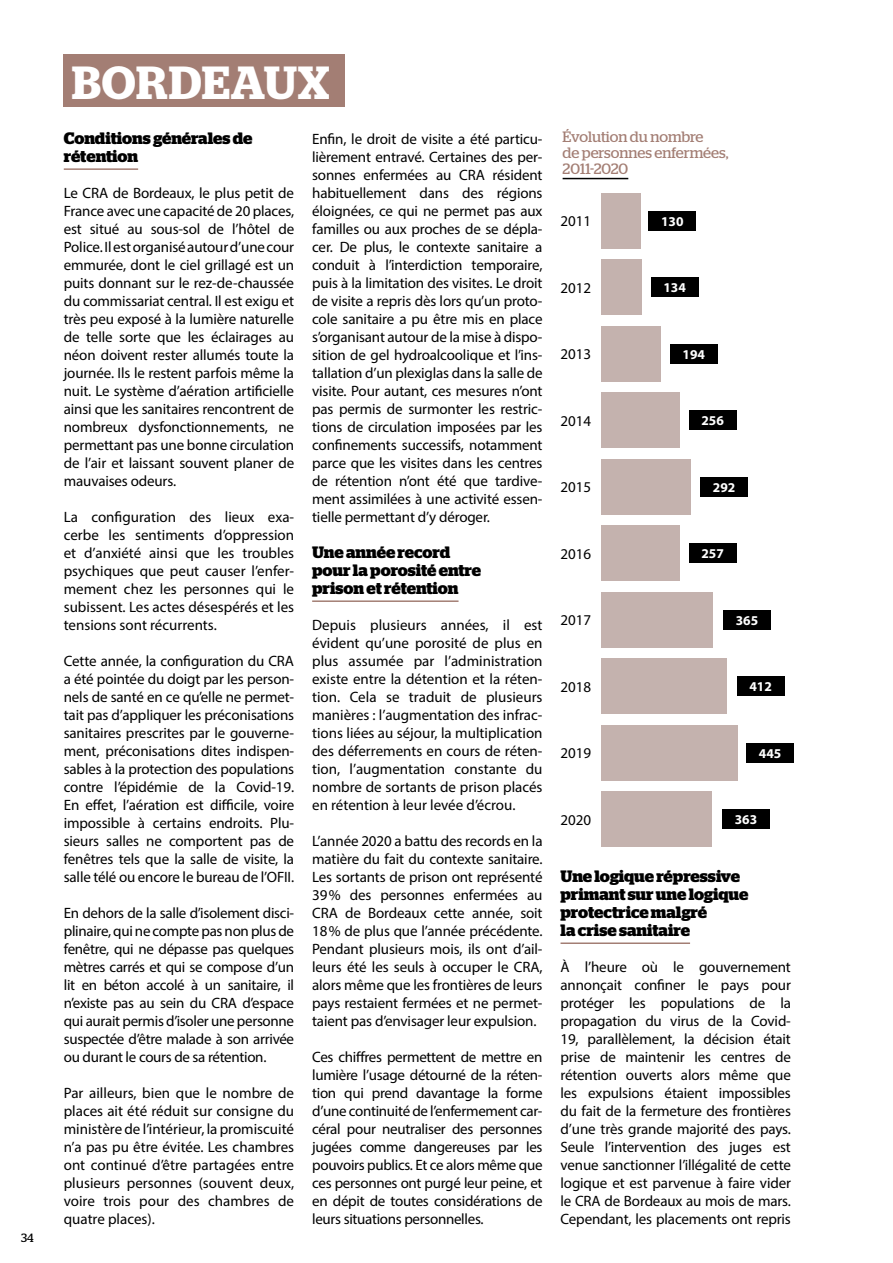
<style>
.page{position:relative;width:893px;height:1263px;background:#fff}
.page>*{position:absolute;margin:0;border:0;box-sizing:border-box;transform-origin:0 0}
.t1{font:600 46.35px "Stag";letter-spacing:.02em;color:#fff}
.t2{font:700 16.5px/18px "Stag";letter-spacing:-.005em;color:#000}
.t3{font:15px/18px "Myriad Pro";letter-spacing:-.01em;color:#000;text-align:justify}
.t4{font:15px/15.8px "Stag";letter-spacing:-.005em;color:#a37e74}
.t5{font:700 13.5px "Myriad Pro";color:#fff}
.t6{font:12px "Stag";color:#000}
</style>
<div class="page">
<hr style="left:64px;top:168px;width:74px;height:2px;background:#a37e74">
<hr style="left:312px;top:600px;width:147px;height:2px;background:#a37e74">
<hr style="left:561px;top:942px;width:129px;height:2px;background:#a37e74">
<div style="left:64px;top:54px;width:281px;height:52px;background:#a37e74"></div>
<hr style="left:563px;top:178px;width:65px;height:1px;background:#000">
<div style="left:601px;top:658px;width:126px;height:56px;background:#c4b2ae"></div>
<div style="left:737px;top:676px;width:48px;height:20px;background:#000"></div>
<div style="left:601px;top:725px;width:137px;height:55px;background:#c4b2ae"></div>
<div style="left:746px;top:743px;width:48px;height:19px;background:#000"></div>
<div style="left:601px;top:592px;width:112px;height:55px;background:#c4b2ae"></div>
<div style="left:723px;top:610px;width:48px;height:19px;background:#000"></div>
<div style="left:601px;top:791px;width:111px;height:56px;background:#c4b2ae"></div>
<div style="left:722px;top:809px;width:48px;height:20px;background:#000"></div>
<div style="left:601px;top:525px;width:79px;height:56px;background:#c4b2ae"></div>
<div style="left:689px;top:543px;width:47px;height:20px;background:#000"></div>
<div style="left:601px;top:459px;width:90px;height:55px;background:#c4b2ae"></div>
<div style="left:700px;top:477px;width:48px;height:19px;background:#000"></div>
<div style="left:601px;top:393px;width:79px;height:55px;background:#c4b2ae"></div>
<div style="left:689px;top:410px;width:47px;height:20px;background:#000"></div>
<div style="left:601px;top:326px;width:60px;height:55px;background:#c4b2ae"></div>
<div style="left:670px;top:344px;width:48px;height:19px;background:#000"></div>
<div style="left:601px;top:260px;width:41px;height:55px;background:#c4b2ae"></div>
<div style="left:651px;top:278px;width:47px;height:19px;background:#000"></div>
<div style="left:601px;top:193px;width:40px;height:55px;background:#c4b2ae"></div>
<div style="left:648px;top:211px;width:48px;height:19px;background:#000"></div>
<p class="t6" style="left:21px;top:1230px;width:14px">34</p>
<h1 class="t1" style="left:72px;top:55px;width:259px">BORDEAUX</h1>
<p class="t2" style="left:64px;top:129px;width:190px">Conditions générales de rétention</p>
<p class="t3" style="left:64px;top:184px;width:232px">Le CRA de Bordeaux, le plus petit de France avec une capacité de 20 places, est situé au sous-sol de l’hôtel de Police. Il est organisé autour d’une cour emmurée, dont le ciel grillagé est un puits donnant sur le rez-de-chaussée du commissariat central. Il est exigu et très peu exposé à la lumière naturelle de telle sorte que les éclairages au néon doivent rester allumés toute la journée. Ils le restent parfois même la nuit. Le système d’aération artificielle ainsi que les sanitaires rencontrent de nombreux dysfonctionnements, ne permettant pas une bonne circulation de l’air et laissant souvent planer de mauvaises odeurs.</p>
<p class="t3" style="left:64px;top:508px;width:232px">La configuration des lieux exa&shy;cerbe les sentiments d’oppression et d’anxiété ainsi que les troubles psychiques que peut causer l’enfer&shy;mement chez les personnes qui le subissent. Les actes désespérés et les tensions sont récurrents.</p>
<p class="t3" style="left:64px;top:652px;width:232px">Cette année, la configuration du CRA a été pointée du doigt par les person&shy;nels de santé en ce qu’elle ne permet&shy;tait pas d’appliquer les préconisations sanitaires prescrites par le gouverne&shy;ment, préconisations dites indispen&shy;sables à la protection des populations contre l’épidémie de la Covid-19.<br>En effet, l’aération est difficile, voire impossible à certains endroits. Plu&shy;sieurs salles ne comportent pas de fenêtres tels que la salle de visite, la salle télé ou encore le bureau de l’OFII.</p>
<p class="t3" style="left:64px;top:904px;width:232px">En dehors de la salle d’isolement disci&shy;plinaire, qui ne compte pas non plus de fenêtre, qui ne dépasse pas quelques mètres carrés et qui se compose d’un lit en béton accolé à un sanitaire, il n’existe pas au sein du CRA d’espace qui aurait permis d’isoler une personne suspectée d’être malade à son arrivée ou durant le cours de sa rétention.</p>
<p class="t3" style="left:64px;top:1084px;width:232px">Par ailleurs, bien que le nombre de places ait été réduit sur consigne du ministère de l’intérieur, la promiscuité n’a pas pu être évitée. Les chambres ont continué d’être partagées entre plusieurs personnes (souvent deux, voire trois pour des chambres de quatre places).</p>
<p class="t3" style="left:312px;top:130px;width:232px">Enfin, le droit de visite a été particu&shy;lièrement entravé. Certaines des per&shy;sonnes enfermées au CRA résident habituellement dans des régions éloignées, ce qui ne permet pas aux familles ou aux proches de se dépla&shy;cer. De plus, le contexte sanitaire a conduit à l’interdiction temporaire, puis à la limitation des visites. Le droit de visite a repris dès lors qu’un proto&shy;cole sanitaire a pu être mis en place s’organisant autour de la mise à dispo&shy;sition de gel hydroalcoolique et l’ins&shy;tallation d’un plexiglas dans la salle de visite. Pour autant, ces mesures n’ont pas permis de surmonter les restric&shy;tions de circulation imposées par les confinements successifs, notamment parce que les visites dans les centres de rétention n’ont été que tardive&shy;ment assimilées à une activité essen&shy;tielle permettant d’y déroger.</p>
<p class="t2" style="left:312px;top:543px;width:171px">Une année record pour la porosité entre prison et rétention</p>
<p class="t3" style="left:312px;top:616px;width:232px">Depuis plusieurs années, il est évident qu’une porosité de plus en plus assumée par l’administration existe entre la détention et la réten&shy;tion. Cela se traduit de plusieurs manières : l’augmentation des infrac&shy;tions liées au séjour, la multiplication des déferrements en cours de réten&shy;tion, l’augmentation constante du nombre de sortants de prison placés en rétention à leur levée d’écrou.</p>
<p class="t3" style="left:312px;top:832px;width:232px">L’année 2020 a battu des records en la matière du fait du contexte sanitaire.<br>Les sortants de prison ont représenté 39% des personnes enfermées au CRA de Bordeaux cette année, soit 18% de plus que l’année précédente.<br>Pendant plusieurs mois, ils ont d’ail&shy;leurs été les seuls à occuper le CRA, alors même que les frontières de leurs pays restaient fermées et ne permet&shy;taient pas d’envisager leur expulsion.</p>
<p class="t3" style="left:312px;top:1048px;width:232px">Ces chiffres permettent de mettre en lumière l’usage détourné de la réten&shy;tion qui prend davantage la forme d’une continuité de l’enfermement car&shy;céral pour neutraliser des personnes jugées comme dangereuses par les pouvoirs publics. Et ce alors même que ces personnes ont purgé leur peine, et en dépit de toutes considérations de leurs situations personnelles.</p>
<p class="t4" style="left:563px;top:129px;width:167px">Évolution du nombre<br>de personnes enfermées,<br>2011-2020</p>
<p class="t3" style="left:561px;top:212px;width:32px">2011</p>
<p class="t5" style="left:661px;top:212px;width:24px">130</p>
<p class="t3" style="left:561px;top:279px;width:32px">2012</p>
<p class="t5" style="left:663px;top:279px;width:24px">134</p>
<p class="t3" style="left:561px;top:345px;width:32px">2013</p>
<p class="t5" style="left:682px;top:345px;width:24px">194</p>
<p class="t3" style="left:561px;top:412px;width:32px">2014</p>
<p class="t5" style="left:701px;top:412px;width:24px">256</p>
<p class="t3" style="left:561px;top:478px;width:32px">2015</p>
<p class="t5" style="left:713px;top:478px;width:24px">292</p>
<p class="t3" style="left:561px;top:544px;width:32px">2016</p>
<p class="t5" style="left:701px;top:545px;width:24px">257</p>
<p class="t3" style="left:561px;top:611px;width:32px">2017</p>
<p class="t5" style="left:736px;top:611px;width:24px">365</p>
<p class="t3" style="left:561px;top:677px;width:32px">2018</p>
<p class="t5" style="left:749px;top:678px;width:24px">412</p>
<p class="t3" style="left:561px;top:744px;width:32px">2019</p>
<p class="t5" style="left:759px;top:744px;width:24px">445</p>
<p class="t3" style="left:561px;top:810px;width:32px">2020</p>
<p class="t5" style="left:735px;top:811px;width:24px">363</p>
<p class="t2" style="left:561px;top:867px;width:189px">Une logique répressive primant sur une logique protectrice malgré<br>la crise sanitaire</p>
<p class="t3" style="left:561px;top:958px;width:232px">À l’heure où le gouvernement annonçait confiner le pays pour protéger les populations de la propagation du virus de la Covid-19, parallèlement, la décision était prise de maintenir les centres de rétention ouverts alors même que les expulsions étaient impossibles du fait de la fermeture des frontières d’une très grande majorité des pays.<br>Seule l’intervention des juges est venue sanctionner l’illégalité de cette logique et est parvenue à faire vider le CRA de Bordeaux au mois de mars.<br>Cependant, les placements ont repris</p>
</div>
